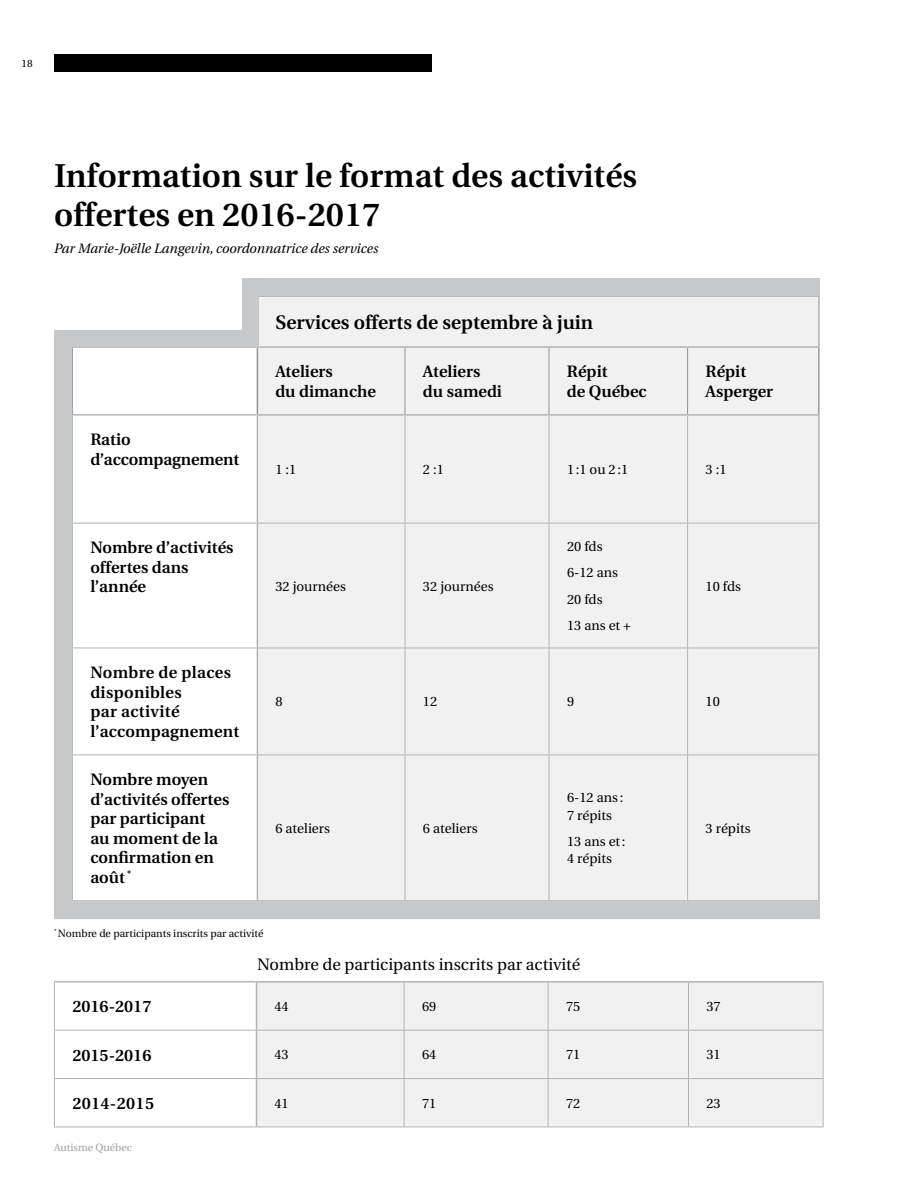
<style>
.page{position:relative;width:918px;height:1188px;background:#fff}
.page>*{position:absolute;margin:0;border:0;box-sizing:border-box;transform-origin:0 0}
.t1{font:600 33px/39.6px "Utopia";color:#000}
.t2{font:600 19.5px "Utopia";color:#000}
.t3{font:600 16.5px/19.5px "Utopia";color:#000}
.t4{font:600 16.5px/19.5px "Utopia";letter-spacing:.02em;color:#000}
.t5{font:16.5px "Utopia";color:#000}
.t6{font:13.5px/26.2px "Utopia";color:#000}
.t7{font:italic 13.5px "Utopia";color:#000}
.t8{font:10.5px "Utopia";color:#000}
.t9{font:10.5px "Utopia";color:#9d9fa2}
</style>
<div class="page">
<div style="left:54px;top:54px;width:378px;height:18px;background:#000"></div>
<svg style="left:54px;top:278px;width:766px;height:641px"></svg>
<svg style="left:54px;top:278px;width:214px;height:78px"></svg>
<div style="left:53px;top:277px;width:188px;height:53px;background:#fff"></div>
<div style="left:257px;top:983px;width:566px;height:144px;background:#f1f1f2"></div>
<hr style="left:54px;top:981px;width:202px;height:1px;background:#939598">
<hr style="left:54px;top:982px;width:1px;height:48px;background:#b1b4b6">
<hr style="left:404px;top:983px;width:1px;height:47px;background:#b1b4b6">
<hr style="left:548px;top:983px;width:1px;height:47px;background:#b1b4b6">
<hr style="left:688px;top:983px;width:1px;height:47px;background:#b1b4b6">
<hr style="left:823px;top:983px;width:1px;height:47px;background:#b1b4b6">
<hr style="left:54px;top:1030px;width:202px;height:1px;background:#b1b4b6">
<hr style="left:54px;top:1031px;width:1px;height:47px;background:#b1b4b6">
<hr style="left:256px;top:1030px;width:148px;height:1px;background:#b1b4b6">
<hr style="left:404px;top:1030px;width:144px;height:1px;background:#b1b4b6">
<hr style="left:404px;top:1031px;width:1px;height:47px;background:#b1b4b6">
<hr style="left:548px;top:1030px;width:140px;height:1px;background:#b1b4b6">
<hr style="left:548px;top:1031px;width:1px;height:47px;background:#b1b4b6">
<hr style="left:688px;top:1030px;width:136px;height:1px;background:#b1b4b6">
<hr style="left:688px;top:1031px;width:1px;height:47px;background:#b1b4b6">
<hr style="left:823px;top:1031px;width:1px;height:47px;background:#b1b4b6">
<hr style="left:54px;top:1078px;width:202px;height:1px;background:#b1b4b6">
<hr style="left:54px;top:1079px;width:1px;height:48px;background:#b1b4b6">
<hr style="left:256px;top:1078px;width:148px;height:1px;background:#b1b4b6">
<hr style="left:404px;top:1078px;width:144px;height:1px;background:#b1b4b6">
<hr style="left:404px;top:1079px;width:1px;height:48px;background:#b1b4b6">
<hr style="left:548px;top:1078px;width:140px;height:1px;background:#b1b4b6">
<hr style="left:548px;top:1079px;width:1px;height:48px;background:#b1b4b6">
<hr style="left:688px;top:1078px;width:136px;height:1px;background:#b1b4b6">
<hr style="left:688px;top:1079px;width:1px;height:48px;background:#b1b4b6">
<hr style="left:823px;top:1079px;width:1px;height:48px;background:#b1b4b6">
<hr style="left:54px;top:1127px;width:202px;height:1px;background:#b1b4b6">
<hr style="left:256px;top:1127px;width:148px;height:1px;background:#b1b4b6">
<hr style="left:404px;top:1127px;width:144px;height:1px;background:#b1b4b6">
<hr style="left:548px;top:1127px;width:140px;height:1px;background:#b1b4b6">
<hr style="left:688px;top:1127px;width:136px;height:1px;background:#b1b4b6">
<hr style="left:256px;top:983px;width:1px;height:47px;background:#b1b4b6">
<hr style="left:256px;top:1031px;width:1px;height:47px;background:#b1b4b6">
<hr style="left:256px;top:1079px;width:1px;height:48px;background:#b1b4b6">
<hr style="left:256px;top:981px;width:148px;height:2px;background:#b1b4b6">
<hr style="left:404px;top:981px;width:144px;height:2px;background:#b1b4b6">
<hr style="left:548px;top:981px;width:140px;height:2px;background:#b1b4b6">
<hr style="left:688px;top:981px;width:136px;height:2px;background:#b1b4b6">
<p class="t8" style="left:21px;top:58px;width:13px">18</p>
<h1 class="t1" style="left:54px;top:156px;width:585px">Information sur le format des activités offertes en 2016-2017</h1>
<p class="t7" style="left:54px;top:241px;width:326px">Par Marie-Joëlle Langevin, coordonnatrice des services</p>
<p class="t3" style="left:90px;top:430px;width:151px">Ratio d’accompagnement</p>
<p class="t2" style="left:275px;top:311px;width:319px">Services offerts de septembre à juin</p>
<p class="t3" style="left:275px;top:362px;width:102px">Ateliers<br>du dimanche</p>
<p class="t3" style="left:423px;top:362px;width:81px">Ateliers du samedi</p>
<p class="t3" style="left:567px;top:362px;width:81px">Répit<br>de Québec</p>
<p class="t3" style="left:706px;top:362px;width:69px">Répit<br>Asperger</p>
<p class="t6" style="left:275px;top:457px;width:22px">1 :1</p>
<p class="t6" style="left:423px;top:457px;width:22px">2 :1</p>
<p class="t6" style="left:567px;top:457px;width:63px">1 :1 ou 2 :1</p>
<p class="t6" style="left:706px;top:457px;width:22px">3 :1</p>
<p class="t3" style="left:90px;top:538px;width:145px">Nombre d’activités offertes dans l’année</p>
<p class="t4" style="left:90px;top:663px;width:151px">Nombre de places disponibles<br>par activité l’accompagnement</p>
<p class="t3" style="left:90px;top:770px;width:140px">Nombre moyen d’activités offertes par participant<br>au moment de la confirmation en août <sup>*</sup></p>
<p class="t6" style="left:275px;top:573px;width:72px">32 journées</p>
<p class="t6" style="left:423px;top:573px;width:72px">32 journées</p>
<p class="t6" style="left:567px;top:534px;width:66px">20 fds<br>6-12 ans<br>20 fds<br>13 ans et +</p>
<p class="t6" style="left:706px;top:573px;width:37px">10 fds</p>
<p class="t6" style="left:275px;top:689px;width:9px">8</p>
<p class="t6" style="left:423px;top:689px;width:16px">12</p>
<p class="t6" style="left:567px;top:689px;width:9px">9</p>
<p class="t6" style="left:706px;top:689px;width:16px">10</p>
<p class="t6" style="left:275px;top:815px;width:56px">6 ateliers</p>
<p class="t6" style="left:423px;top:815px;width:56px">6 ateliers</p>
<p class="t6" style="left:567px;top:790px;width:58px;line-height:17.2px">6-12 ans :<br>7 répits</p>
<p class="t6" style="left:567px;top:833px;width:60px;line-height:17.2px">13 ans et :<br>4 répits</p>
<p class="t6" style="left:706px;top:815px;width:47px">3 répits</p>
<p class="t8" style="left:54px;top:927px;width:211px"><sup>*</sup> Nombre de participants inscrits par activité</p>
<p class="t5" style="left:257px;top:955px;width:325px">Nombre de participants inscrits par activité</p>
<p class="t3" style="left:72px;top:997px;width:81px">2016-2017</p>
<p class="t6" style="left:274px;top:994px;width:16px">44</p>
<p class="t6" style="left:422px;top:994px;width:16px">69</p>
<p class="t6" style="left:566px;top:994px;width:16px">75</p>
<p class="t6" style="left:706px;top:994px;width:16px">37</p>
<p class="t3" style="left:72px;top:1045px;width:81px">2015-2016</p>
<p class="t6" style="left:274px;top:1042px;width:16px">43</p>
<p class="t6" style="left:422px;top:1042px;width:16px">64</p>
<p class="t6" style="left:566px;top:1042px;width:16px">71</p>
<p class="t6" style="left:706px;top:1042px;width:16px">31</p>
<p class="t4" style="left:72px;top:1094px;width:83px">2014-2015</p>
<p class="t6" style="left:274px;top:1090px;width:16px">41</p>
<p class="t6" style="left:422px;top:1090px;width:16px">71</p>
<p class="t6" style="left:566px;top:1090px;width:16px">72</p>
<p class="t6" style="left:706px;top:1090px;width:16px">23</p>
<p class="t9" style="left:54px;top:1142px;width:80px">Autisme Québec</p>
</div>
